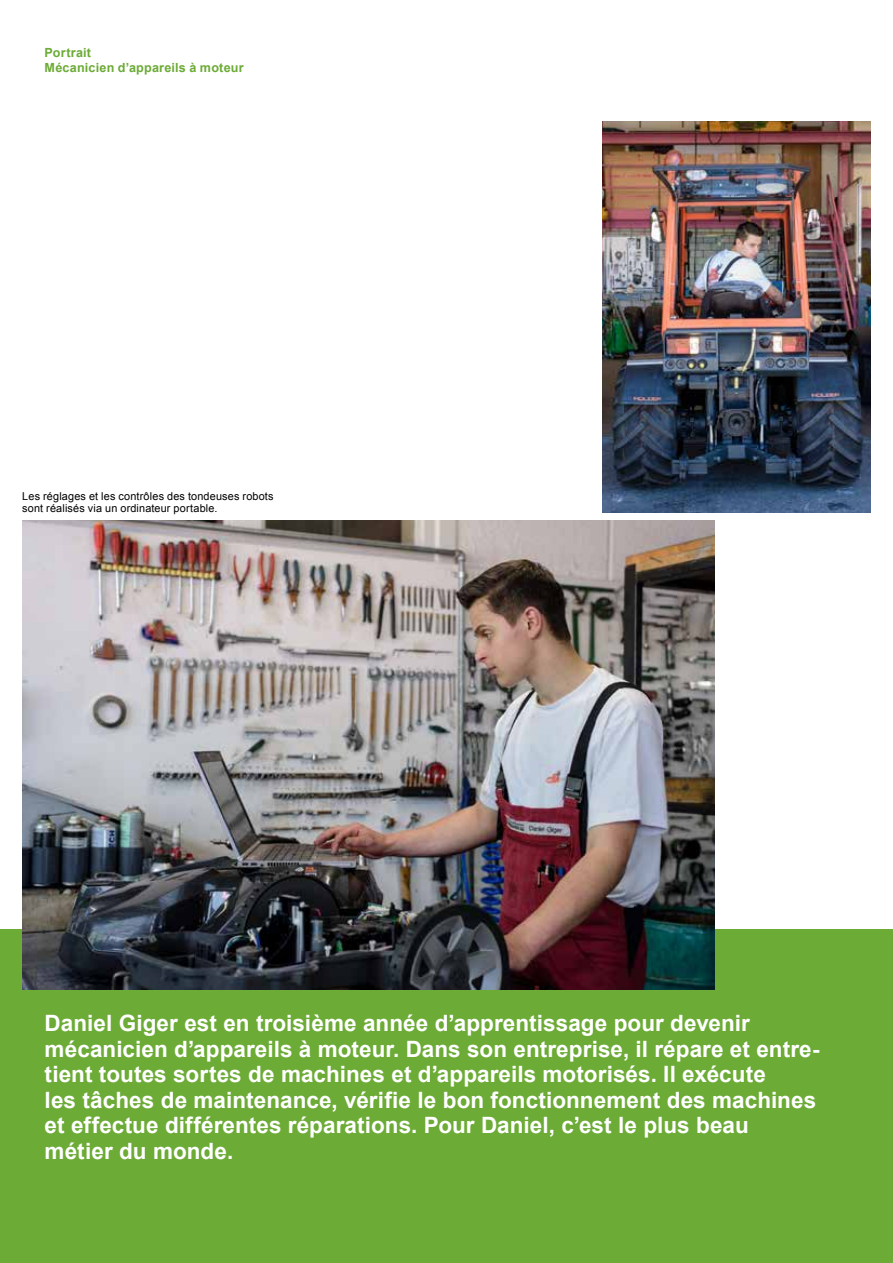
<style>
.page{position:relative;width:893px;height:1263px;background:#fff}
.page>*{position:absolute;margin:0;border:0;box-sizing:border-box;transform-origin:0 0}
.t1{font:700 22.5px/25.5px "Arial";color:#fff}
.t2{font:700 12.6px/14.9px "Arial";letter-spacing:.015em;color:#6cab36}
.t3{font:10.8px/12.8px "Arial";letter-spacing:.015em;color:#000}
</style>
<div class="page">
<img style="left:603px;top:121px;width:268px;height:391px">
<div style="left:0;top:929px;width:893px;height:334px;background:#6cab36"></div>
<img style="left:22px;top:521px;width:692px;height:468px">
<p class="t2" style="left:45px;top:46px;width:200px">Portrait<br>Mécanicien d’appareils à moteur</p>
<p class="t3" style="left:22px;top:490px;width:253px">Les réglages et les contrôles des tondeuses robots sont réalisés via un ordinateur portable.</p>
<p class="t1" style="left:45px;top:1011px;width:776px">Daniel Giger est en troisième année d’apprentissage pour devenir mécanicien d’appareils à moteur. Dans son entreprise, il répare et entre&shy;tient toutes sortes de machines et d’appareils motorisés. Il exécute<br>les tâches de maintenance, vérifie le bon fonctionnement des machines et effectue différentes réparations. Pour Daniel, c’est le plus beau métier du monde.</p>
</div>
